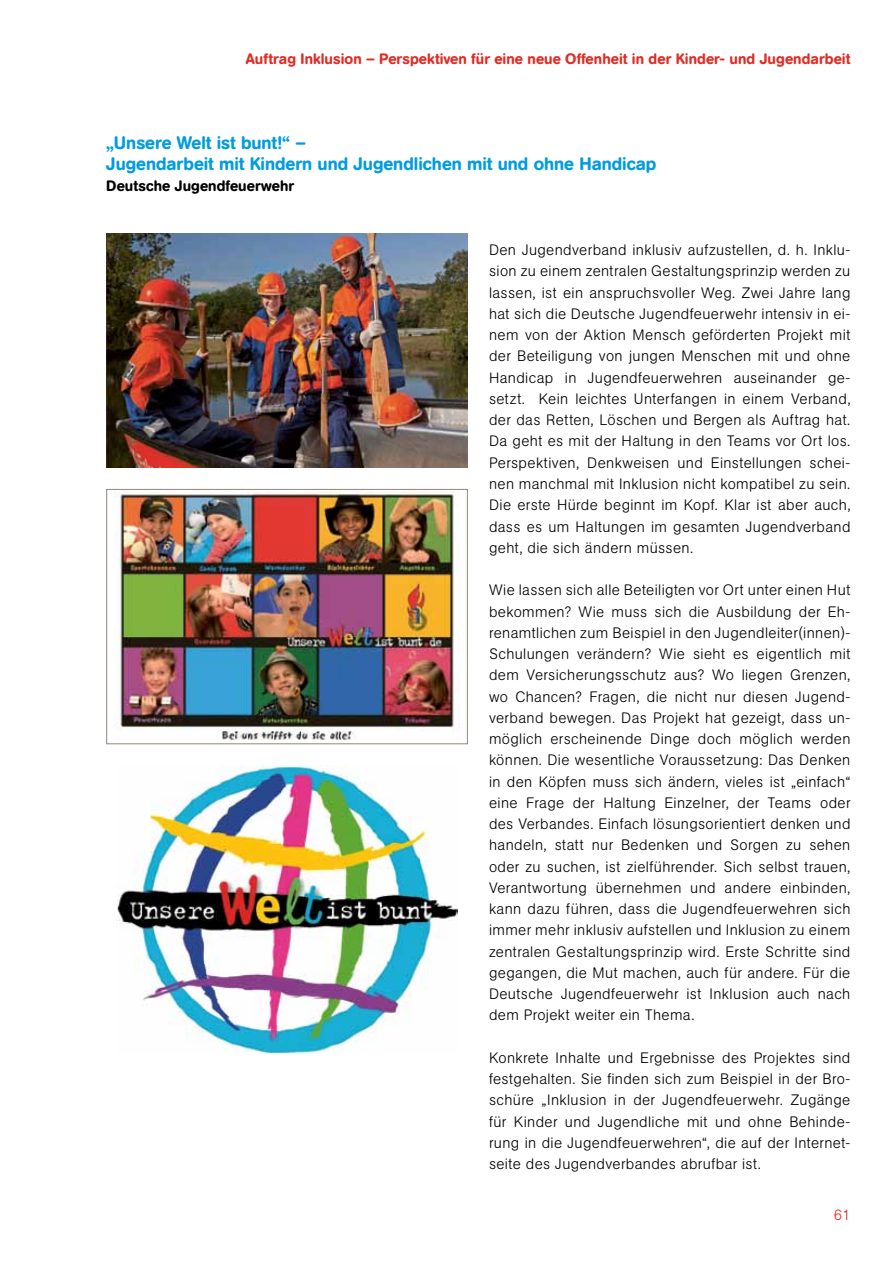
<style>
.page{position:relative;width:893px;height:1263px;background:#fff}
.page>*{position:absolute;margin:0;border:0;box-sizing:border-box;transform-origin:0 0}
.t1{font:500 18px/21.3px "AG Book Rounded Pro";color:#009dde}
.t2{font:300 15px/21.3px "AG Book Rounded Pro";letter-spacing:.025em;color:#000;text-align:justify}
.t3{font:500 15px "AG Book Rounded Pro";letter-spacing:.005em;color:#df2d26}
.t4{font:500 15px "AG Book Rounded Pro";letter-spacing:.005em;color:#000}
.t5{font:300 15px "AG Book Rounded Pro";color:#df2d26}
</style>
<div class="page">
<img style="left:106px;top:234px;width:362px;height:234px">
<img style="left:114px;top:491px;width:346px;height:249px">
<img style="left:117px;top:765px;width:340px;height:289px">
<div style="left:106px;top:489px;width:362px;height:255px;border:1px solid #91877b"></div>
<p class="t3" style="left:246px;top:49px;width:606px">Auftrag Inklusion – Perspektiven für eine neue Offenheit in der Kinder- und Jugendarbeit</p>
<h6 class="t1" style="left:106px;top:132px;width:552px">„Unsere Welt ist bunt!“ –<br>Jugendarbeit mit Kindern und Jugendlichen mit und ohne Handicap</h6>
<p class="t4" style="left:106px;top:176px;width:189px">Deutsche Jugendfeuerwehr</p>
<p class="t2" style="left:489px;top:239px;width:363px">Den Jugendverband inklusiv aufzustellen, d. h. Inklu&shy;sion zu einem zentralen Gestaltungsprinzip werden zu lassen, ist ein anspruchsvoller Weg. Zwei Jahre lang hat sich die Deutsche Jugendfeuerwehr intensiv in ei&shy;nem von der Aktion Mensch geförderten Projekt mit der Beteiligung von jungen Menschen mit und ohne Handicap in Jugendfeuerwehren auseinander ge&shy;setzt. Kein leichtes Unterfangen in einem Verband, der das Retten, Löschen und Bergen als Auftrag hat.<br>Da geht es mit der Haltung in den Teams vor Ort los.<br>Perspektiven, Denkweisen und Einstellungen schei&shy;nen manchmal mit Inklusion nicht kompatibel zu sein.<br>Die erste Hürde beginnt im Kopf. Klar ist aber auch, dass es um Haltungen im gesamten Jugendverband geht, die sich ändern müssen.</p>
<p class="t2" style="left:489px;top:579px;width:363px">Wie lassen sich alle Beteiligten vor Ort unter einen Hut bekommen? Wie muss sich die Ausbildung der Eh&shy;renamtlichen zum Beispiel in den Jugendleiter(innen)- Schulungen verändern? Wie sieht es eigentlich mit dem Versicherungsschutz aus? Wo liegen Grenzen, wo Chancen? Fragen, die nicht nur diesen Jugend&shy;verband bewegen. Das Projekt hat gezeigt, dass un&shy;möglich erscheinende Dinge doch möglich werden können. Die wesentliche Voraussetzung: Das Denken in den Köpfen muss sich ändern, vieles ist „einfach“ eine Frage der Haltung Einzelner, der Teams oder des Verbandes. Einfach lösungsorientiert denken und handeln, statt nur Bedenken und Sorgen zu sehen oder zu suchen, ist zielführender. Sich selbst trauen, Verantwortung übernehmen und andere einbinden, kann dazu führen, dass die Jugendfeuerwehren sich immer mehr inklusiv aufstellen und Inklusion zu einem zentralen Gestaltungsprinzip wird. Erste Schritte sind gegangen, die Mut machen, auch für andere. Für die Deutsche Jugendfeuerwehr ist Inklusion auch nach dem Projekt weiter ein Thema.</p>
<p class="t2" style="left:489px;top:1047px;width:363px">Konkrete Inhalte und Ergebnisse des Projektes sind festgehalten. Sie finden sich zum Beispiel in der Bro&shy;schüre „Inklusion in der Jugendfeuerwehr. Zugänge für Kinder und Jugendliche mit und ohne Behinde&shy;rung in die Jugendfeuerwehren“, die auf der Internet&shy;seite des Jugendverbandes abrufbar ist.</p>
<p class="t5" style="left:834px;top:1205px;width:18px">61</p>
</div>
